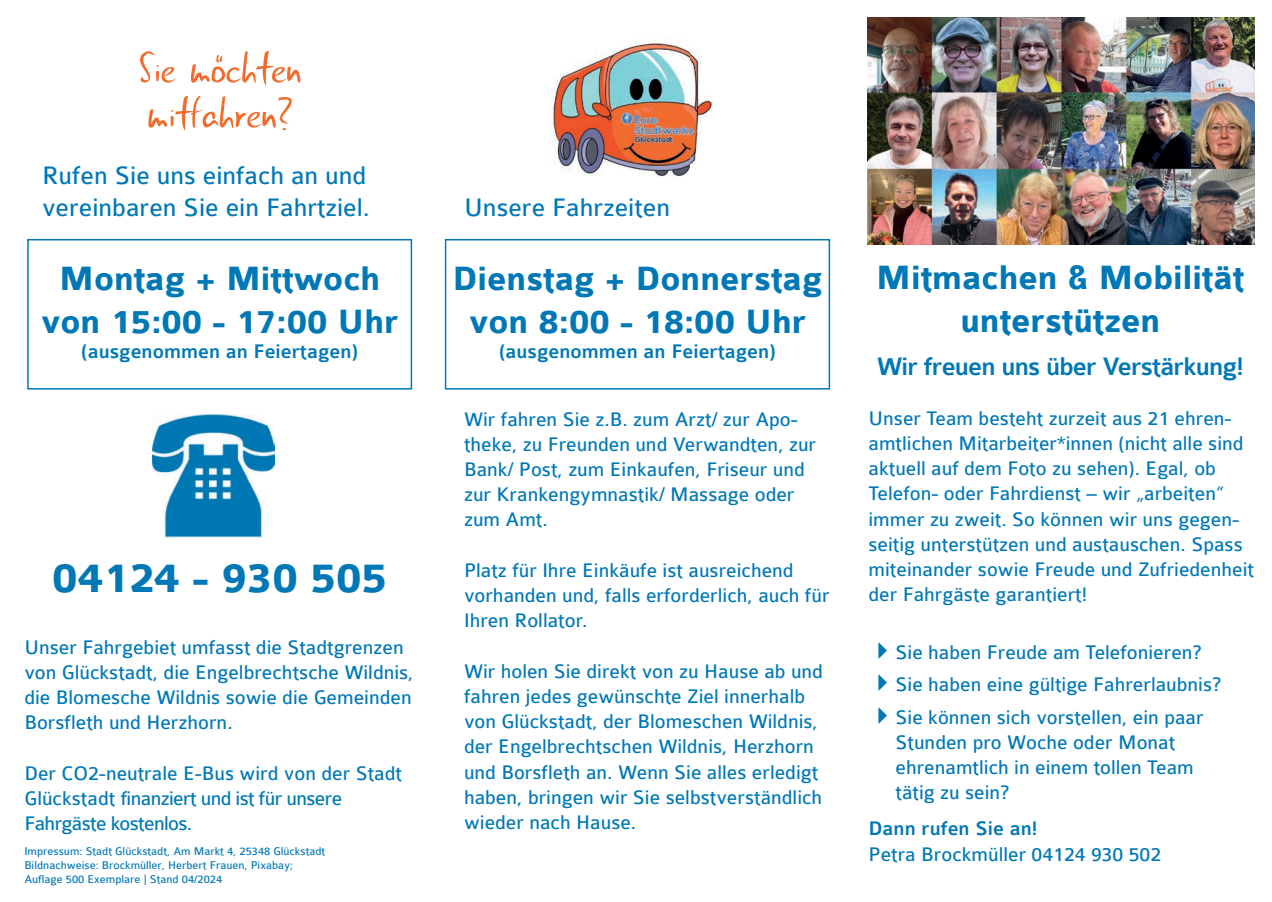
<style>
.page{position:relative;width:1272px;height:902px;background:#fff}
.page>*{position:absolute;margin:0;border:0;box-sizing:border-box;transform-origin:0 0}
.t1{font:54px/45px "Gunny Handwriting";letter-spacing:-.02em;color:#f26c2f}
.t2{font:700 45px "Colaborate";color:#0078b6}
.t3{font:700 36px/43.2px "Colaborate";color:#0078b6;text-align:center}
.t4{font:27px/32.4px "Colaborate";color:#0078b6}
.t5{font:500 27px "Colaborate";letter-spacing:-.03em;color:#0078b6}
.t6{font:21px/25.2px "Colaborate";color:#0078b6}
.t7{font:21px/25.2px "Colaborate";letter-spacing:-.03em;color:#0078b6}
.t8{font:500 21px "Colaborate";color:#0078b6}
.t9{font:12px/14.4px "Colaborate";color:#0078b6}
</style>
<div class="page">
<div style="left:27px;top:239px;width:385px;height:150px;border:2px solid #0078b6"></div>
<img style="left:152px;top:415px;width:122px;height:122px">
<div style="left:445px;top:239px;width:385px;height:150px;border:2px solid #0078b6"></div>
<img style="left:550px;top:43px;width:164px;height:134px">
<img style="left:867px;top:17px;width:387px;height:228px">
<h1 class="t1" style="left:138px;top:48px;width:166px">Sie möchten mitfahren?</h1>
<p class="t4" style="left:42px;top:159px;width:329px">Rufen Sie uns einfach an und vereinbaren Sie ein Fahrtziel.</p>
<h3 class="t3" style="left:41px;top:258px;width:359px">Montag + Mittwoch von 15:00 - 17:00 Uhr</h3>
<p class="t8" style="left:81px;top:340px;width:278px">(ausgenommen an Feiertagen)</p>
<h2 class="t2" style="left:52px;top:554px;width:336px">04124 - 930 505</h2>
<p class="t6" style="left:24px;top:634px;width:391px">Unser Fahrgebiet umfasst die Stadtgrenzen von Glückstadt, die Engelbrechtsche Wildnis, die Blomesche Wildnis sowie die Gemeinden Borsfleth und Herzhorn.</p>
<p class="t7" style="left:24px;top:760px;width:379px">Der CO2-neutrale E-Bus wird von der Stadt<br>Glückstadt finanziert und ist für unsere<br>Fahrgäste kostenlos.</p>
<p class="t9" style="left:24px;top:843px;width:302px">Impressum: Stadt Glückstadt, Am Markt 4, 25348 Glückstadt<br>Bildnachweise: Brockmüller, Herbert Frauen, Pixabay;<br>Auflage 500 Exemplare | Stand 04/2024</p>
<p class="t4" style="left:464px;top:191px;width:208px">Unsere Fahrzeiten</p>
<h3 class="t3" style="left:452px;top:258px;width:371px">Dienstag + Donnerstag von 8:00 - 18:00 Uhr</h3>
<p class="t8" style="left:499px;top:340px;width:278px">(ausgenommen an Feiertagen)</p>
<p class="t6" style="left:464px;top:406px;width:353px">Wir fahren Sie z.B. zum Arzt/ zur Apo&shy;theke, zu Freunden und Verwandten, zur<br>Bank/ Post, zum Einkaufen, Friseur und zur Krankengymnastik/ Massage oder zum Amt.</p>
<p class="t6" style="left:464px;top:558px;width:367px">Platz für Ihre Einkäufe ist ausreichend vorhanden und, falls erforderlich, auch für<br>Ihren Rollator.</p>
<p class="t6" style="left:464px;top:658px;width:360px">Wir holen Sie direkt von zu Hause ab und fahren jedes gewünschte Ziel innerhalb von Glückstadt, der Blomeschen Wildnis, der Engelbrechtschen Wildnis, Herzhorn und Borsfleth an. Wenn Sie alles erledigt haben, bringen wir Sie selbstverständlich wieder nach Hause.</p>
<h3 class="t3" style="left:876px;top:257px;width:369px">Mitmachen &amp; Mobilität unterstützen</h3>
<p class="t5" style="left:877px;top:353px;width:368px">Wir freuen uns über Verstärkung!</p>
<p class="t6" style="left:868px;top:405px;width:387px">Unser Team besteht zurzeit aus 21 ehren&shy;amtlichen Mitarbeiter*innen (nicht alle sind aktuell auf dem Foto zu sehen). Egal, ob Telefon- oder Fahrdienst – wir „arbeiten“ immer zu zweit. So können wir uns gegen&shy;seitig unterstützen und austauschen. Spass miteinander sowie Freude und Zufriedenheit der Fahrgäste garantiert!</p>
<p class="t6" style="left:868px;top:639px;width:335px">✔Sie haben Freude am Telefonieren?</p>
<p class="t6" style="left:868px;top:672px;width:354px">✔Sie haben eine gültige Fahrerlaubnis?</p>
<p class="t6" style="left:895px;top:704px;width:310px;text-indent:-27px">✔Sie können sich vorstellen, ein paar<br>Stunden pro Woche oder Monat ehrenamtlich in einem tollen Team tätig zu sein?</p>
<p class="t8" style="left:868px;top:817px;width:170px">Dann rufen Sie an!</p>
<p class="t6" style="left:868px;top:841px;width:294px">Petra Brockmüller 04124 930 502</p>
</div>
